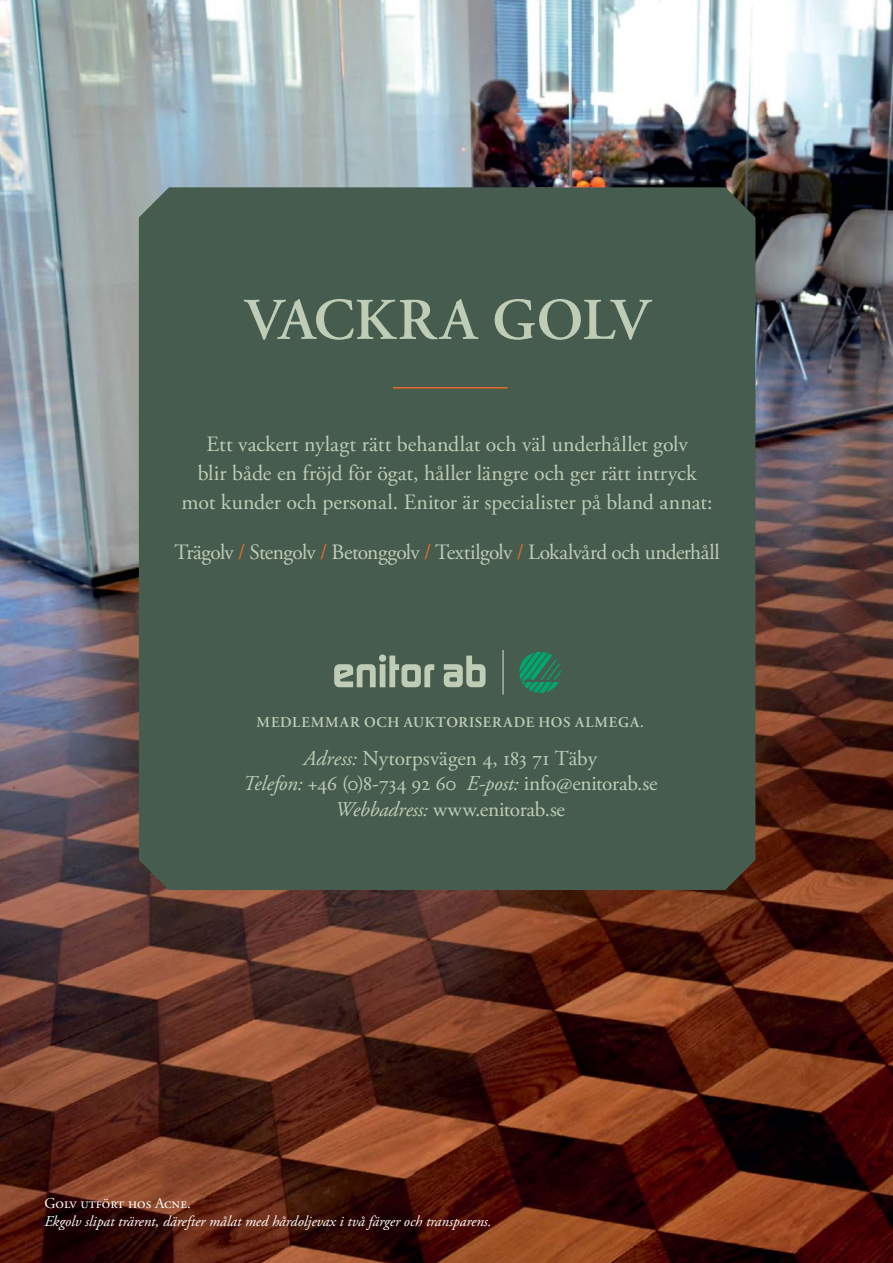
<style>
.page{position:relative;width:893px;height:1263px;background:#fff}
.page>*{position:absolute;margin:0;border:0;box-sizing:border-box;transform-origin:0 0}
.t1{font:600 58.95px "Adobe Garamond Pro";letter-spacing:-.01em;color:#c0cdb6}
.t2{font:21.9px/29.4px "Adobe Garamond Pro";color:#c0cdb6;text-align:center}
.t3{font:21.3px "Adobe Garamond Pro";color:#c0cdb6}
.t4{font:21px/25.5px "Adobe Garamond Pro";letter-spacing:-.01em;color:#c0cdb6;text-align:center}
.t5{font:italic 15px "Adobe Garamond Pro";color:#fff}
.t6{font:15px "Adobe Garamond Pro";color:#fff}
.t7{font:600 14.85px "Adobe Garamond Pro";letter-spacing:.055em;color:#c0cdb6}
.s1{color:#e86c2b}
.s2{font-style:italic}
</style>
<div class="page">
<img style="left:0;top:0;width:893px;height:1263px">
<div style="left:139px;top:187px;width:616px;height:703px;background:#465c4e"></div>
<hr style="left:393px;top:387px;width:114px;height:1px;background:#e86c2b">
<hr style="left:502px;top:650px;width:2px;height:45px;background:#c0cdb6">
<svg style="left:444px;top:655px;width:42px;height:32px"></svg>
<svg style="left:334px;top:654px;width:100px;height:33px;background:#7d8f7d"></svg>
<svg style="left:519px;top:652px;width:42px;height:41px;background:#267d5c"></svg>
<h1 class="t1" style="left:245px;top:284px;width:406px">VACKRA GOLV</h1>
<p class="t2" style="left:182px;top:431px;width:533px">Ett vackert nylagt rätt behandlat och väl underhållet golv<br>blir både en fröjd för ögat, håller längre och ger rätt intryck mot kunder och personal. Enitor är specialister på bland annat:</p>
<p class="t2" style="left:174px;top:539px;width:547px">Trägolv <span class="s1">/</span> Stengolv <span class="s1">/</span> Betonggolv <span class="s1">/</span> Textilgolv <span class="s1">/</span> Lokalvård och underhåll</p>
<p class="t7" style="left:257px;top:713px;width:389px">MEDLEMMAR OCH AUKTORISERADE HOS ALMEGA.</p>
<p class="t3" style="left:303px;top:749px;width:295px"><span class="s2">Adress:</span> Nytorpsvägen 4, 183 71 Täby</p>
<p class="t4" style="left:243px;top:772px;width:416px"><span class="s2">Telefon:</span> +46 (0)8-734 92 60 <span class="s2">E-post:</span> info@enitorab.se<br><span class="s2">Webbadress:</span> www.enitorab.se</p>
<p class="t6" style="left:44px;top:1197px;width:148px">Golv utfört hos Acne.</p>
<p class="t5" style="left:44px;top:1215px;width:449px">Ekgolv slipat trärent, därefter målat med hårdoljevax i två färger och transparens.</p>
</div>
